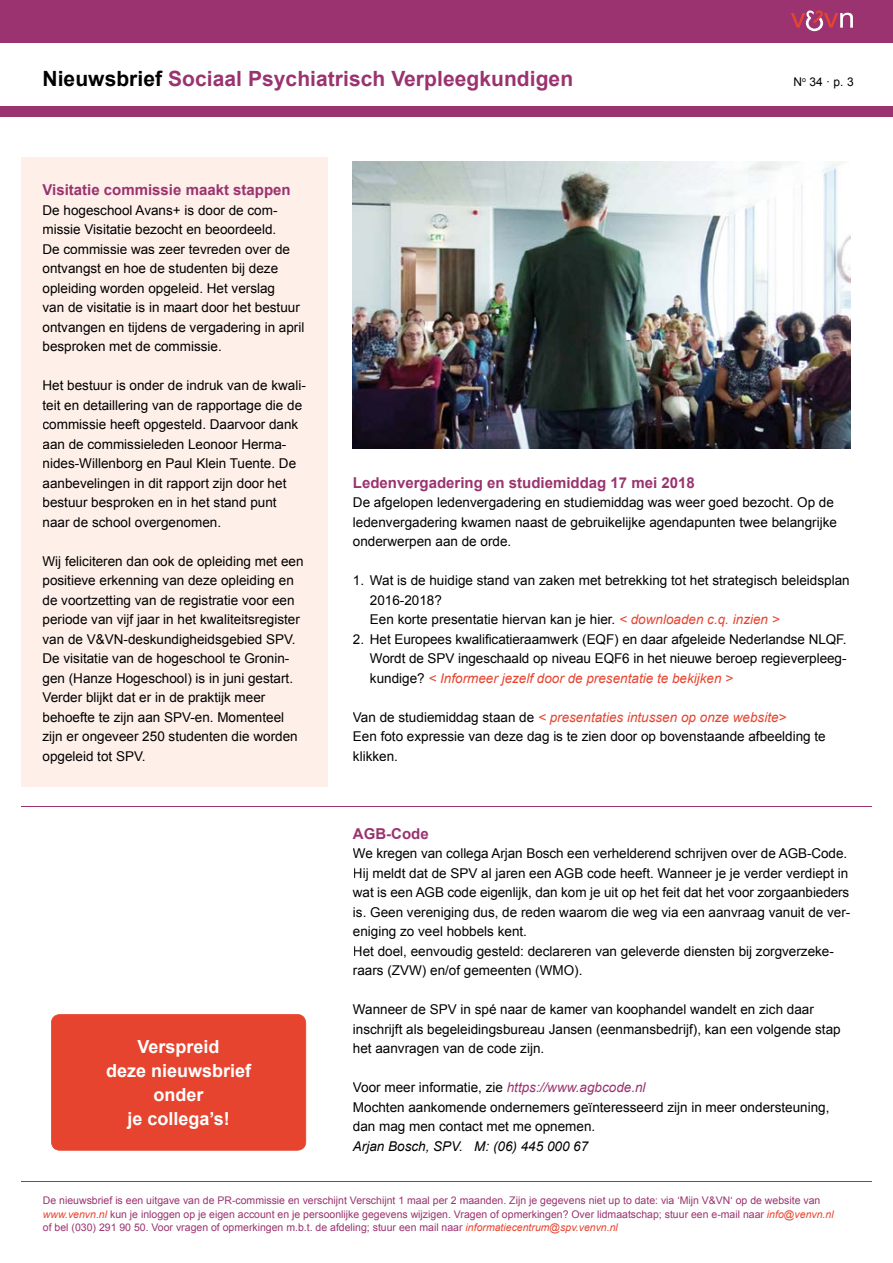
<style>
.page{position:relative;width:893px;height:1263px;background:#fff}
.page>*{position:absolute;margin:0;border:0;box-sizing:border-box;transform-origin:0 0}
.t1{font:700 21px "Arial";letter-spacing:.005em;color:#9a336f}
.t2{font:700 18px/24px "Arial";color:#fff;text-align:center}
.t3{font:700 15px "Arial";color:#9a336f}
.t4{font:13.5px/19.5px "Arial";color:#000}
.t5{font:italic 13.5px "Arial";color:#000}
.t6{font:12px "Arial";color:#000}
.t7{font:10.5px/13.5px "Arial";color:#9a336f}
.s1{color:#000}
.s2{font-style:italic;color:#e7442f}
.s3{font-style:italic;color:#9a336f}
</style>
<div class="page">
<div style="left:21px;top:157px;width:306px;height:630px;background:#feefe9"></div>
<div style="left:0;top:0;width:893px;height:43px;background:#9a336f"></div>
<svg style="left:791px;top:10px;width:62px;height:21px"></svg>
<div style="left:0;top:106px;width:893px;height:11px;background:#9a336f"></div>
<hr style="left:21px;top:1181px;width:851px;height:1px;background:#9a336f">
<hr style="left:21px;top:806px;width:851px;height:1px;background:#9a336f">
<div style="left:51px;top:1014px;width:255px;height:137px;background:#e7442f"></div>
<img style="left:353px;top:162px;width:497px;height:286px">
<h1 class="t1" style="left:43px;top:65px;width:532px"><span class="s1">Nieuwsbrief</span> Sociaal Psychiatrisch Verpleegkundigen</h1>
<p class="t6" style="left:793px;top:74px;width:62px">N<sup>o</sup> 34 · p. 3</p>
<p class="t3" style="left:43px;top:180px;width:250px">Visitatie commissie maakt stappen</p>
<p class="t4" style="left:43px;top:200px;width:263px">De hogeschool Avans+ is door de com&shy;missie Visitatie bezocht en beoordeeld.<br>De commissie was zeer tevreden over de ontvangst en hoe de studenten bij deze opleiding worden opgeleid. Het verslag<br>van de visitatie is in maart door het bestuur ontvangen en tijdens de vergadering in april besproken met de commissie.</p>
<p class="t4" style="left:43px;top:376px;width:265px">Het bestuur is onder de indruk van de kwali&shy;teit en detaillering van de rapportage die de commissie heeft opgesteld. Daarvoor dank aan de commissieleden Leonoor Herma&shy;nides-Willenborg en Paul Klein Tuente. De aanbevelingen in dit rapport zijn door het bestuur besproken en in het stand punt naar de school overgenomen.</p>
<p class="t4" style="left:43px;top:551px;width:263px">Wij feliciteren dan ook de opleiding met een positieve erkenning van deze opleiding en de voortzetting van de registratie voor een periode van vijf jaar in het kwaliteitsregister van de V&amp;VN-deskundigheidsgebied SPV.<br>De visitatie van de hogeschool te Gronin&shy;gen (Hanze Hogeschool) is in juni gestart.<br>Verder blijkt dat er in de praktijk meer behoefte te zijn aan SPV-en. Momenteel zijn er ongeveer 250 studenten die worden opgeleid tot SPV.</p>
<h2 class="t2" style="left:106px;top:1035px;width:147px">Verspreid<br>deze nieuwsbrief onder<br>je collega’s!</h2>
<p class="t3" style="left:353px;top:472px;width:343px">Ledenvergadering en studiemiddag 17 mei 2018</p>
<p class="t4" style="left:353px;top:493px;width:485px">De afgelopen ledenvergadering en studiemiddag was weer goed bezocht. Op de ledenvergadering kwamen naast de gebruikelijke agendapunten twee belangrijke onderwerpen aan de orde.</p>
<p class="t4" style="left:370px;top:571px;width:481px;text-indent:-17px">1. Wat is de huidige stand van zaken met betrekking tot het strategisch beleidsplan<br>2016-2018?<br>Een korte presentatie hiervan kan je hier. <span class="s2">&lt; downloaden c.q. inzien &gt;</span></p>
<p class="t4" style="left:370px;top:629px;width:478px;text-align:justify;text-indent:-17px">2. Het Europees kwalificatieraamwerk (EQF) en daar afgeleide Nederlandse NLQF.<br>Wordt de SPV ingeschaald op niveau EQF6 in het nieuwe beroep regieverpleeg&shy;kundige? <span class="s2">&lt; Informeer jezelf door de presentatie te bekijken &gt;</span></p>
<p class="t4" style="left:353px;top:707px;width:474px">Van de studiemiddag staan de <span class="s2">&lt; presentaties intussen op onze website&gt;<br></span>Een foto expressie van deze dag is te zien door op bovenstaande afbeelding te klikken.</p>
<p class="t3" style="left:353px;top:823px;width:77px">AGB-Code</p>
<p class="t4" style="left:353px;top:844px;width:499px">We kregen van collega Arjan Bosch een verhelderend schrijven over de AGB-Code.<br>Hij meldt dat de SPV al jaren een AGB code heeft. Wanneer je je verder verdiept in wat is een AGB code eigenlijk, dan kom je uit op het feit dat het voor zorgaanbieders is. Geen vereniging dus, de reden waarom die weg via een aanvraag vanuit de ver&shy;eniging zo veel hobbels kent.<br>Het doel, eenvoudig gesteld: declareren van geleverde diensten bij zorgverzeke&shy;raars (ZVW) en/of gemeenten (WMO).</p>
<p class="t4" style="left:353px;top:1000px;width:489px">Wanneer de SPV in spé naar de kamer van koophandel wandelt en zich daar inschrijft als begeleidingsbureau Jansen (eenmansbedrijf), kan een volgende stap het aanvragen van de code zijn.</p>
<p class="t4" style="left:353px;top:1078px;width:478px">Voor meer informatie, zie <span class="s3">https://www.agbcode.nl<br></span>Mochten aankomende ondernemers geïnteresseerd zijn in meer ondersteuning, dan mag men contact met me opnemen.</p>
<p class="t5" style="left:353px;top:1137px;width:237px">Arjan Bosch, SPV. M: (06) 445 000 67</p>
<p class="t7" style="left:43px;top:1194px;width:792px">De nieuwsbrief is een uitgave van de PR-commissie en verschijnt Verschijnt 1 maal per 2 maanden. Zijn je gegevens niet up to date: via ‘Mijn V&amp;VN‘ op de website van <span class="s2">www.venvn.nl</span> kun je inloggen op je eigen account en je persoonlijke gegevens wijzigen. Vragen of opmerkingen? Over lidmaatschap; stuur een e-mail naar <span class="s2">info@venvn.nl </span>of bel (030) 291 90 50. Voor vragen of opmerkingen m.b.t. de afdeling; stuur een mail naar <span class="s2">informatiecentrum@spv.venvn.nl</span></p>
</div>
